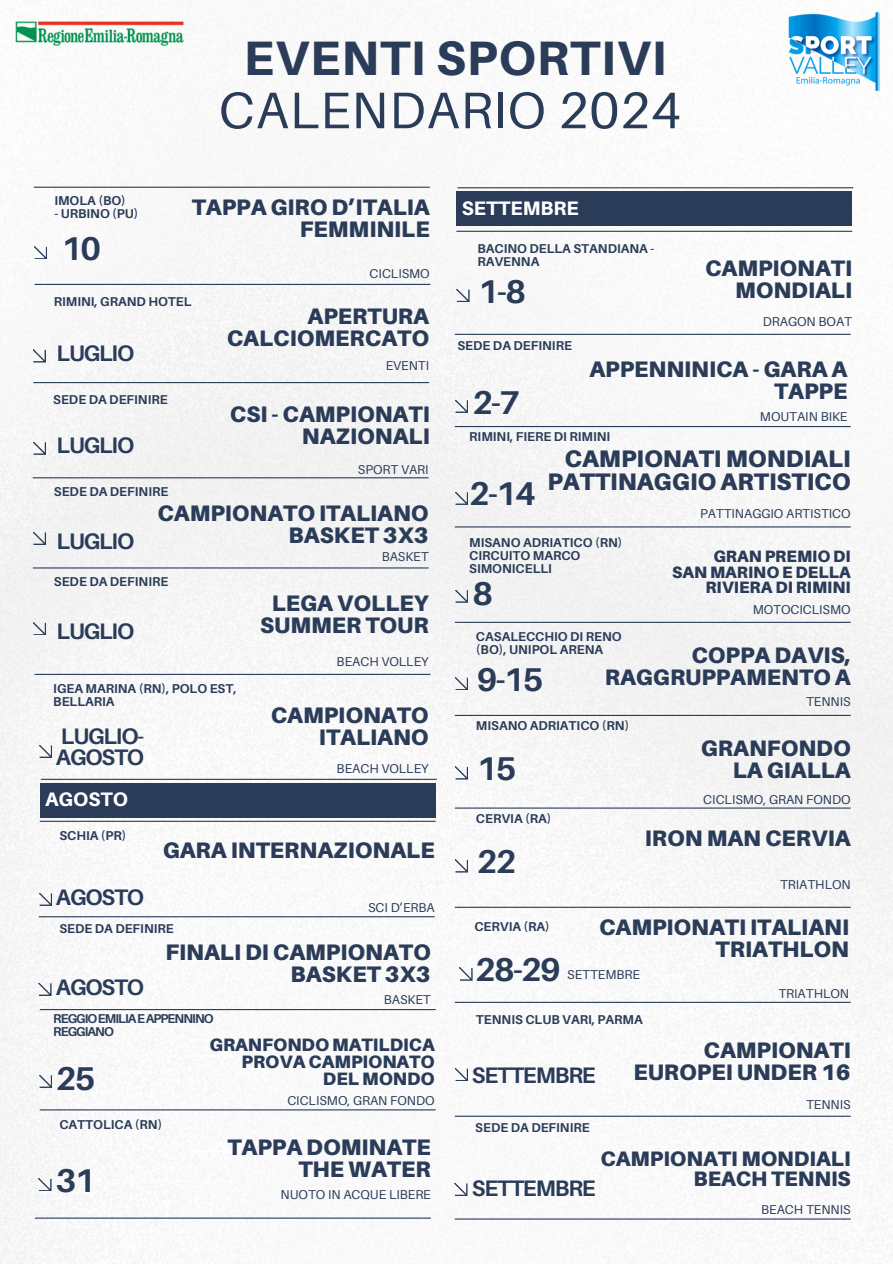
<style>
.page{position:relative;width:893px;height:1264px;background:#fff}
.page>*{position:absolute;margin:0;border:0;box-sizing:border-box;transform-origin:0 0}
.t1{font:51.45px "Aileron";letter-spacing:.02em;color:#2a3c58}
.t2{font:800 48.3px "Aileron";letter-spacing:.02em;color:#2a3c58}
.t3{font:700 33px "Aileron";letter-spacing:-.05em;color:#2a3c58}
.t4{font:900 24px/23.7px "Aileron";color:#2a3c58;text-align:right}
.t5{font:900 22.5px/21.9px "Aileron";color:#2a3c58;text-align:right}
.t6{font:700 22.5px/21.3px "Aileron";letter-spacing:-.05em;color:#2a3c58}
.t7{font:900 22.35px/21.9px "Aileron";color:#2a3c58;text-align:right}
.t8{font:900 21px/20.2px "Aileron";color:#2a3c58;text-align:right}
.t9{font:800 19.5px "Aileron";color:#fff}
.t10{font:900 18px/16.8px "Aileron";color:#2a3c58;text-align:right}
.t11{font:900 16.5px/15.8px "Aileron";color:#2a3c58;text-align:right}
.t12{font:700 12.75px/12.8px "Aileron";color:#2a3c58}
.t13{font:12.75px "Aileron";color:#2a3c58}
.t14{font:700 12.75px "Aileron";letter-spacing:-.075em;color:#2a3c58}
</style>
<div class="page">
<img style="left:0;top:13px;width:892px;height:1250px">
<hr style="left:455px;top:621px;width:395px;height:2px;background:#2a3c58">
<hr style="left:455px;top:807px;width:395px;height:1px;background:#2a3c58">
<hr style="left:455px;top:334px;width:395px;height:1px;background:#2a3c58">
<hr style="left:455px;top:906px;width:395px;height:1px;background:#2a3c58">
<hr style="left:455px;top:1001px;width:395px;height:1px;background:#2a3c58">
<hr style="left:455px;top:1115px;width:395px;height:1px;background:#2a3c58">
<hr style="left:41px;top:778px;width:396px;height:2px;background:#2a3c58">
<hr style="left:35px;top:1217px;width:396px;height:1px;background:#2a3c58">
<hr style="left:39px;top:916px;width:395px;height:1px;background:#2a3c58">
<hr style="left:40px;top:820px;width:395px;height:1px;background:#2a3c58">
<hr style="left:455px;top:526px;width:395px;height:1px;background:#2a3c58">
<hr style="left:455px;top:715px;width:395px;height:1px;background:#2a3c58">
<hr style="left:35px;top:284px;width:395px;height:1px;background:#2a3c58">
<hr style="left:455px;top:426px;width:395px;height:1px;background:#2a3c58">
<svg style="left:455px;top:1068px;width:12px;height:12px"></svg>
<svg style="left:33px;top:350px;width:12px;height:12px"></svg>
<svg style="left:187px;top:944px;width:46px;height:22px"></svg>
<svg style="left:187px;top:1140px;width:46px;height:21px"></svg>
<svg style="left:685px;top:118px;width:46px;height:22px"></svg>
<svg style="left:455px;top:859px;width:12px;height:13px"></svg>
<svg style="left:455px;top:677px;width:12px;height:13px"></svg>
<svg style="left:455px;top:766px;width:12px;height:13px"></svg>
<svg style="left:457px;top:289px;width:12px;height:13px"></svg>
<svg style="left:39px;top:893px;width:13px;height:12px"></svg>
<svg style="left:455px;top:590px;width:12px;height:12px"></svg>
<svg style="left:455px;top:492px;width:12px;height:12px"></svg>
<hr style="left:33px;top:382px;width:396px;height:1px;background:#2a3c58">
<hr style="left:455px;top:1218px;width:395px;height:1px;background:#2a3c58">
<hr style="left:34px;top:187px;width:396px;height:1px;background:#2a3c58">
<svg style="left:455px;top:1183px;width:12px;height:12px"></svg>
<svg style="left:35px;top:247px;width:12px;height:12px"></svg>
<hr style="left:33px;top:567px;width:395px;height:1px;background:#2a3c58">
<hr style="left:35px;top:674px;width:395px;height:1px;background:#2a3c58">
<hr style="left:33px;top:477px;width:395px;height:1px;background:#2a3c58">
<svg style="left:33px;top:532px;width:13px;height:12px"></svg>
<svg style="left:33px;top:622px;width:13px;height:13px"></svg>
<svg style="left:33px;top:442px;width:13px;height:12px"></svg>
<svg style="left:39px;top:745px;width:13px;height:12px"></svg>
<svg style="left:39px;top:1075px;width:13px;height:12px"></svg>
<svg style="left:187px;top:1044px;width:46px;height:22px"></svg>
<div style="left:40px;top:783px;width:395px;height:34px;background:#2a3c58"></div>
<svg style="left:39px;top:983px;width:12px;height:12px"></svg>
<svg style="left:39px;top:1178px;width:12px;height:12px"></svg>
<img style="left:787px;top:11px;width:92px;height:87px">
<img style="left:12px;top:13px;width:174px;height:64px">
<hr style="left:40px;top:1109px;width:395px;height:1px;background:#2a3c58">
<hr style="left:40px;top:1009px;width:395px;height:1px;background:#2a3c58">
<hr style="left:457px;top:187px;width:396px;height:1px;background:#2a3c58">
<div style="left:456px;top:192px;width:396px;height:34px;background:#2a3c58"></div>
<svg style="left:603px;top:362px;width:46px;height:21px"></svg>
<svg style="left:455px;top:400px;width:12px;height:12px"></svg>
<hr style="left:456px;top:231px;width:396px;height:1px;background:#2a3c58">
<svg style="left:460px;top:967px;width:12px;height:13px"></svg>
<p class="t2" style="left:244px;top:28px;width:424px">EVENTI SPORTIVI</p>
<p class="t1" style="left:219px;top:78px;width:463px">CALENDARIO 2024</p>
<p class="t12" style="left:54px;top:194px;width:73px">IMOLA (BO)</p>
<h4 class="t12" style="left:54px;top:207px;width:86px">- URBINO (PU)</h4>
<p class="t3" style="left:61px;top:228px;width:41px">10</p>
<p class="t5" style="left:192px;top:196px;width:239px">TAPPA GIRO D’ITALIA<br>FEMMINILE</p>
<p class="t13" style="left:369px;top:266px;width:62px">CICLISMO</p>
<p class="t12" style="left:54px;top:295px;width:139px">RIMINI, GRAND HOTEL</p>
<h3 class="t6" style="left:57px;top:342px;width:79px">LUGLIO</h3>
<h6 class="t12" style="left:53px;top:393px;width:116px">SEDE DA DEFINIRE</h6>
<p class="t6" style="left:57px;top:433px;width:79px">LUGLIO</p>
<p class="t12" style="left:54px;top:484px;width:116px">SEDE DA DEFINIRE</p>
<p class="t5" style="left:227px;top:304px;width:204px">APERTURA<br>CALCIOMERCATO</p>
<h1 class="t13" style="left:385px;top:358px;width:45px">EVENTI</h1>
<p class="t5" style="left:230px;top:403px;width:201px">CSI - CAMPIONATI<br>NAZIONALI</p>
<p class="t13" style="left:358px;top:461px;width:72px">SPORT VARI</p>
<p class="t6" style="left:57px;top:529px;width:79px">LUGLIO</p>
<p class="t7" style="left:157px;top:501px;width:273px">CAMPIONATO ITALIANO<br>BASKET 3X3</p>
<p class="t13" style="left:382px;top:548px;width:48px">BASKET</p>
<p class="t12" style="left:54px;top:575px;width:116px">SEDE DA DEFINIRE</p>
<p class="t6" style="left:57px;top:620px;width:79px">LUGLIO</p>
<p class="t12" style="left:53px;top:681px;width:185px">IGEA MARINA (RN), POLO EST,<br>BELLARIA</p>
<p class="t6" style="left:56px;top:724px;width:90px">LUGLIO-<br>AGOSTO</p>
<h3 class="t9" style="left:45px;top:787px;width:84px">AGOSTO</h3>
<p class="t7" style="left:260px;top:592px;width:170px;text-align:center">LEGA VOLLEY<br>SUMMER TOUR</p>
<p class="t13" style="left:336px;top:654px;width:93px">BEACH VOLLEY</p>
<h4 class="t5" style="left:271px;top:704px;width:159px">CAMPIONATO<br>ITALIANO</h4>
<p class="t13" style="left:336px;top:760px;width:93px">BEACH VOLLEY</p>
<p class="t12" style="left:59px;top:829px;width:69px">SCHIA (PR)</p>
<p class="t6" style="left:56px;top:886px;width:90px">AGOSTO</p>
<h4 class="t5" style="left:163px;top:838px;width:273px">GARA INTERNAZIONALE</h4>
<p class="t13" style="left:368px;top:899px;width:68px">SCI D’ERBA</p>
<p class="t12" style="left:59px;top:922px;width:116px">SEDE DA DEFINIRE</p>
<p class="t6" style="left:56px;top:976px;width:90px">AGOSTO</p>
<h4 class="t5" style="left:165px;top:940px;width:267px">FINALI DI CAMPIONATO<br>BASKET 3X3</h4>
<h2 class="t13" style="left:384px;top:991px;width:48px">BASKET</h2>
<p class="t14" style="left:53px;top:1010px;width:162px">REGGIOEMILIAEAPPENNINO</p>
<p class="t14" style="left:53px;top:1023px;width:62px">REGGIANO</p>
<h4 class="t10" style="left:209px;top:1036px;width:227px">GRANFONDO MATILDICA<br>PROVA CAMPIONATO<br>DEL MONDO</h4>
<p class="t3" style="left:56px;top:1058px;width:41px">25</p>
<p class="t12" style="left:59px;top:1117px;width:104px">CATTOLICA (RN)</p>
<p class="t3" style="left:56px;top:1160px;width:41px">31</p>
<h5 class="t13" style="left:287px;top:1092px;width:149px">CICLISMO, GRAN FONDO</h5>
<p class="t5" style="left:227px;top:1135px;width:205px">TAPPA DOMINATE<br>THE WATER</p>
<p class="t13" style="left:280px;top:1186px;width:152px">NUOTO IN ACQUE LIBERE</p>
<h3 class="t9" style="left:461px;top:196px;width:119px">SETTEMBRE</h3>
<h4 class="t12" style="left:477px;top:241px;width:178px">BACINO DELLA STANDIANA -<br>RAVENNA</h4>
<p class="t3" style="left:478px;top:271px;width:49px">1-8</p>
<p class="t12" style="left:457px;top:339px;width:116px">SEDE DA DEFINIRE</p>
<h4 class="t7" style="left:705px;top:256px;width:149px">CAMPIONATI<br>MONDIALI</h4>
<p class="t13" style="left:762px;top:314px;width:91px">DRAGON BOAT</p>
<p class="t3" style="left:472px;top:382px;width:49px">2-7</p>
<h4 class="t5" style="left:589px;top:357px;width:259px">APPENNINICA - GARA A<br>TAPPE</h4>
<p class="t13" style="left:759px;top:408px;width:89px">MOUTAIN BIKE</p>
<h4 class="t12" style="left:469px;top:430px;width:142px">RIMINI, FIERE DI RIMINI</h4>
<h4 class="t4" style="left:547px;top:446px;width:304px">CAMPIONATI MONDIALI<br>PATTINAGGIO ARTISTICO</h4>
<h5 class="t3" style="left:469px;top:473px;width:68px">2-14</h5>
<p class="t13" style="left:700px;top:506px;width:152px">PATTINAGGIO ARTISTICO</p>
<h4 class="t12" style="left:469px;top:536px;width:155px">MISANO ADRIATICO (RN)</h4>
<h4 class="t12" style="left:469px;top:548px;width:113px">CIRCUITO MARCO<br>SIMONICELLI</h4>
<p class="t11" style="left:672px;top:547px;width:180px">GRAN PREMIO DI<br>SAN MARINO E DELLA</p>
<p class="t11" style="left:705px;top:579px;width:147px">RIVIERA DI RIMINI</p>
<p class="t3" style="left:472px;top:573px;width:22px">8</p>
<p class="t13" style="left:752px;top:601px;width:99px">MOTOCICLISMO</p>
<p class="t12" style="left:476px;top:630px;width:147px">CASALECCHIO DI RENO (BO), UNIPOL ARENA</p>
<p class="t7" style="left:604px;top:644px;width:247px">COPPA DAVIS,<br>RAGGRUPPAMENTO A</p>
<h4 class="t3" style="left:477px;top:659px;width:68px">9-15</h4>
<h4 class="t12" style="left:476px;top:719px;width:155px">MISANO ADRIATICO (RN)</h4>
<p class="t3" style="left:477px;top:748px;width:41px">15</p>
<p class="t12" style="left:476px;top:812px;width:77px">CERVIA (RA)</p>
<h4 class="t3" style="left:477px;top:841px;width:41px">22</h4>
<h4 class="t13" style="left:806px;top:694px;width:46px">TENNIS</h4>
<p class="t7" style="left:701px;top:737px;width:151px">GRANFONDO<br>LA GIALLA</p>
<h4 class="t13" style="left:703px;top:791px;width:149px">CICLISMO, GRAN FONDO</h4>
<p class="t7" style="left:645px;top:826px;width:207px">IRON MAN CERVIA</p>
<p class="t13" style="left:780px;top:876px;width:72px">TRIATHLON</p>
<p class="t12" style="left:474px;top:920px;width:77px">CERVIA (RA)</p>
<p class="t7" style="left:599px;top:915px;width:251px">CAMPIONATI ITALIANI<br>TRIATHLON</p>
<h4 class="t13" style="left:567px;top:966px;width:74px">SETTEMBRE</h4>
<h4 class="t3" style="left:475px;top:949px;width:87px">28-29</h4>
<p class="t12" style="left:476px;top:1013px;width:168px">TENNIS CLUB VARI, PARMA</p>
<h3 class="t13" style="left:778px;top:986px;width:72px">TRIATHLON</h3>
<h6 class="t6" style="left:472px;top:1064px;width:125px">SETTEMBRE</h6>
<h4 class="t12" style="left:475px;top:1120px;width:116px">SEDE DA DEFINIRE</h4>
<p class="t7" style="left:633px;top:1039px;width:219px">CAMPIONATI<br>EUROPEI UNDER 16</p>
<p class="t13" style="left:806px;top:1096px;width:46px">TENNIS</p>
<p class="t8" style="left:600px;top:1147px;width:252px">CAMPIONATI MONDIALI<br>BEACH TENNIS</p>
<p class="t6" style="left:472px;top:1177px;width:125px">SETTEMBRE</p>
<p class="t13" style="left:761px;top:1201px;width:91px">BEACH TENNIS</p>
</div>
